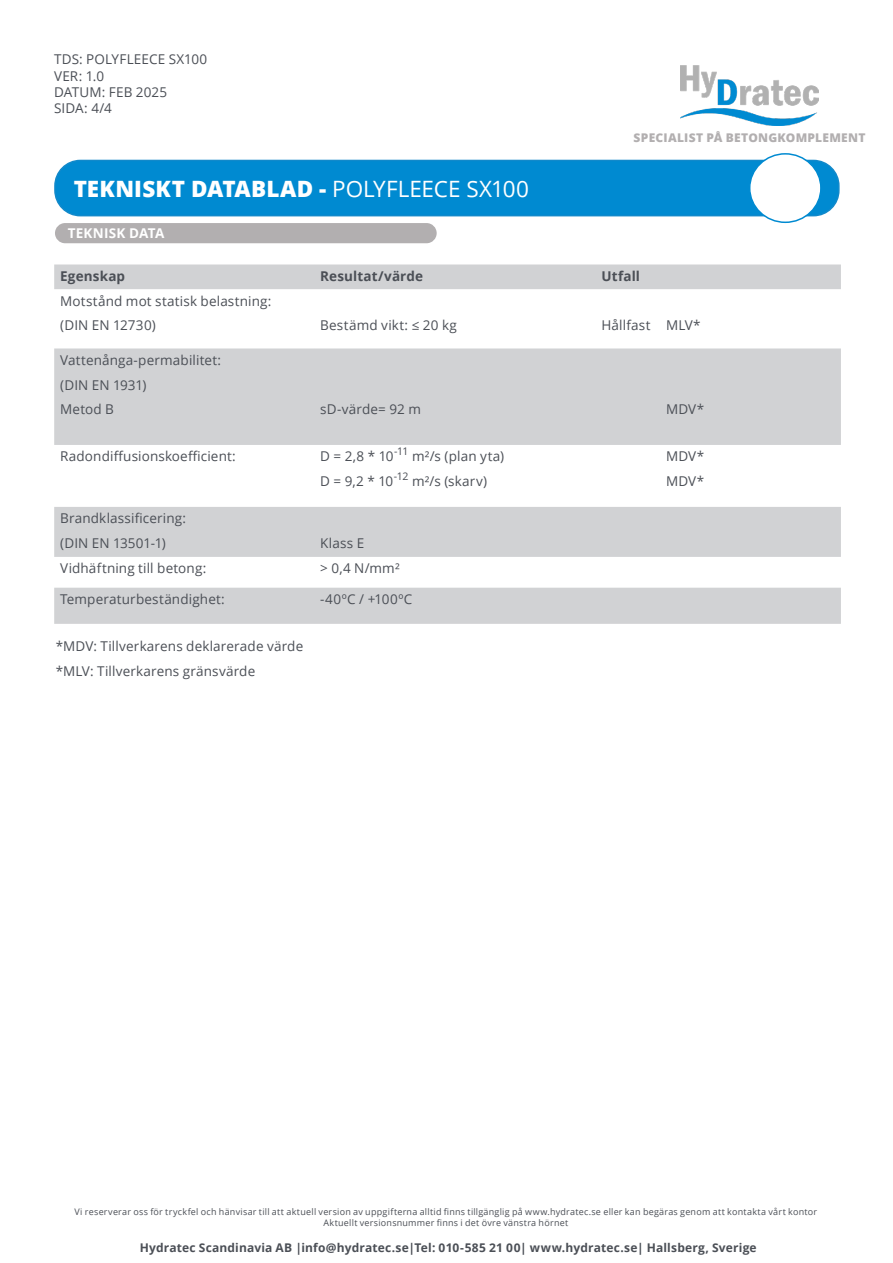
<style>
.page{position:relative;width:893px;height:1263px;background:#fff}
.page>*{position:absolute;margin:0;border:0;box-sizing:border-box;transform-origin:0 0}
.TDS_bold{font:800 22.5px "Open Sans";letter-spacing:.01em;color:#fff}
.Text{font:13.5px "Open Sans";letter-spacing:.01em;color:#4b4f56}
.Text-2{font:700 13.5px "Open Sans";letter-spacing:.01em;color:#4b4f56}
.Text-3{font:13.5px "Open Sans";letter-spacing:.035em;color:#4b4f56}
.Under_rubrik{font:700 13.5px "Open Sans";letter-spacing:.02em;color:#fff}
.Text-4{font:700 12px "Open Sans";letter-spacing:.015em;color:#4b4f56}
.Text-5{font:800 12px "Open Sans";letter-spacing:.02em;color:#b2afb0}
.Text-6{font:9px "Open Sans";letter-spacing:.025em;color:#4b4f56}
.s1{font-weight:400}
</style>
<div class="page">
<div style="left:55px;top:160px;width:784px;height:56px;background:#008ad1;border-radius:25px"></div>
<div style="left:54px;top:160px;width:786px;height:56px;border:2px solid #1289ca;border-radius:25px"></div>
<div style="left:750px;top:154px;width:71px;height:68px;background:#fff;border-radius:50%"></div>
<div style="left:749px;top:153px;width:73px;height:70px;border:2px solid #008ad1;border-radius:50%"></div>
<img style="left:680px;top:65px;width:139px;height:61px">
<div style="left:55px;top:223px;width:382px;height:20px;background:#b2afb0;border-radius:10px"></div>
<svg style="left:54px;top:264px;width:787px;height:360px;fill:#d1d2d4"></svg>
<p class="Text" style="left:54px;top:50px;width:155px">TDS: POLYFLEECE SX100</p>
<p class="Text" style="left:54px;top:66px;width:52px">VER: 1.0</p>
<p class="Text" style="left:54px;top:83px;width:115px">DATUM: FEB 2025</p>
<p class="Text" style="left:54px;top:99px;width:59px">SIDA: 4/4</p>
<p class="TDS_bold" style="left:74px;top:172px;width:457px">TEKNISKT DATABLAD - <span class="s1">POLYFLEECE SX100</span></p>
<p class="Text-5" style="left:634px;top:128px;width:233px">SPECIALIST PÅ BETONGKOMPLEMENT</p>
<p class="Under_rubrik" style="left:68px;top:224px;width:98px">TEKNISK DATA</p>
<p class="Text-2" style="left:60px;top:266px;width:66px">Egenskap</p>
<p class="Text-2" style="left:320px;top:266px;width:105px">Resultat/värde</p>
<p class="Text-2" style="left:602px;top:266px;width:40px">Utfall</p>
<p class="Text" style="left:60px;top:291px;width:213px">Motstånd mot statisk belastning:</p>
<p class="Text" style="left:60px;top:316px;width:97px">(DIN EN 12730)</p>
<p class="Text" style="left:320px;top:316px;width:138px">Bestämd vikt: ≤ 20 kg</p>
<p class="Text" style="left:602px;top:316px;width:50px">Hållfast</p>
<p class="Text" style="left:666px;top:316px;width:36px">MLV*</p>
<p class="Text" style="left:60px;top:351px;width:162px">Vattenånga-permabilitet:</p>
<p class="Text" style="left:60px;top:375px;width:88px">(DIN EN 1931)</p>
<p class="Text" style="left:60px;top:400px;width:55px">Metod B</p>
<p class="Text" style="left:320px;top:400px;width:102px">sD-värde= 92 m</p>
<p class="Text" style="left:666px;top:400px;width:40px">MDV*</p>
<p class="Text" style="left:60px;top:447px;width:177px">Radondiffusionskoefficient:</p>
<p class="Text" style="left:320px;top:447px;width:185px">D = 2,8 * 10<sup>-11</sup> m²/s (plan yta)</p>
<p class="Text" style="left:320px;top:472px;width:168px">D = 9,2 * 10<sup>-12</sup> m²/s (skarv)</p>
<p class="Text" style="left:666px;top:447px;width:40px">MDV*</p>
<p class="Text" style="left:666px;top:472px;width:40px">MDV*</p>
<p class="Text" style="left:60px;top:509px;width:127px">Brandklassificering:</p>
<p class="Text" style="left:60px;top:534px;width:107px">(DIN EN 13501-1)</p>
<p class="Text" style="left:320px;top:534px;width:45px">Klass E</p>
<p class="Text" style="left:60px;top:559px;width:148px">Vidhäftning till betong:</p>
<p class="Text" style="left:320px;top:559px;width:81px">&gt; 0,4 N/mm²</p>
<p class="Text" style="left:60px;top:590px;width:166px">Temperaturbeständighet:</p>
<p class="Text-3" style="left:320px;top:590px;width:94px">-40ºC / +100ºC</p>
<p class="Text" style="left:56px;top:637px;width:249px">*MDV: Tillverkarens deklarerade värde</p>
<p class="Text" style="left:56px;top:662px;width:201px">*MLV: Tillverkarens gränsvärde</p>
<p class="Text-6" style="left:75px;top:1205px;width:744px">Vi reserverar oss för tryckfel och hänvisar till att aktuell version av uppgifterna alltid finns tillgänglig på www.hydratec.se eller kan begäras genom att kontakta vårt kontor</p>
<p class="Text-6" style="left:323px;top:1216px;width:246px">Aktuellt versionsnummer finns i det övre vänstra hörnet</p>
<p class="Text-4" style="left:140px;top:1239px;width:618px">Hydratec Scandinavia AB |info@hydratec.se|Tel: 010-585 21 00| www.hydratec.se| Hallsberg, Sverige</p>
</div>
